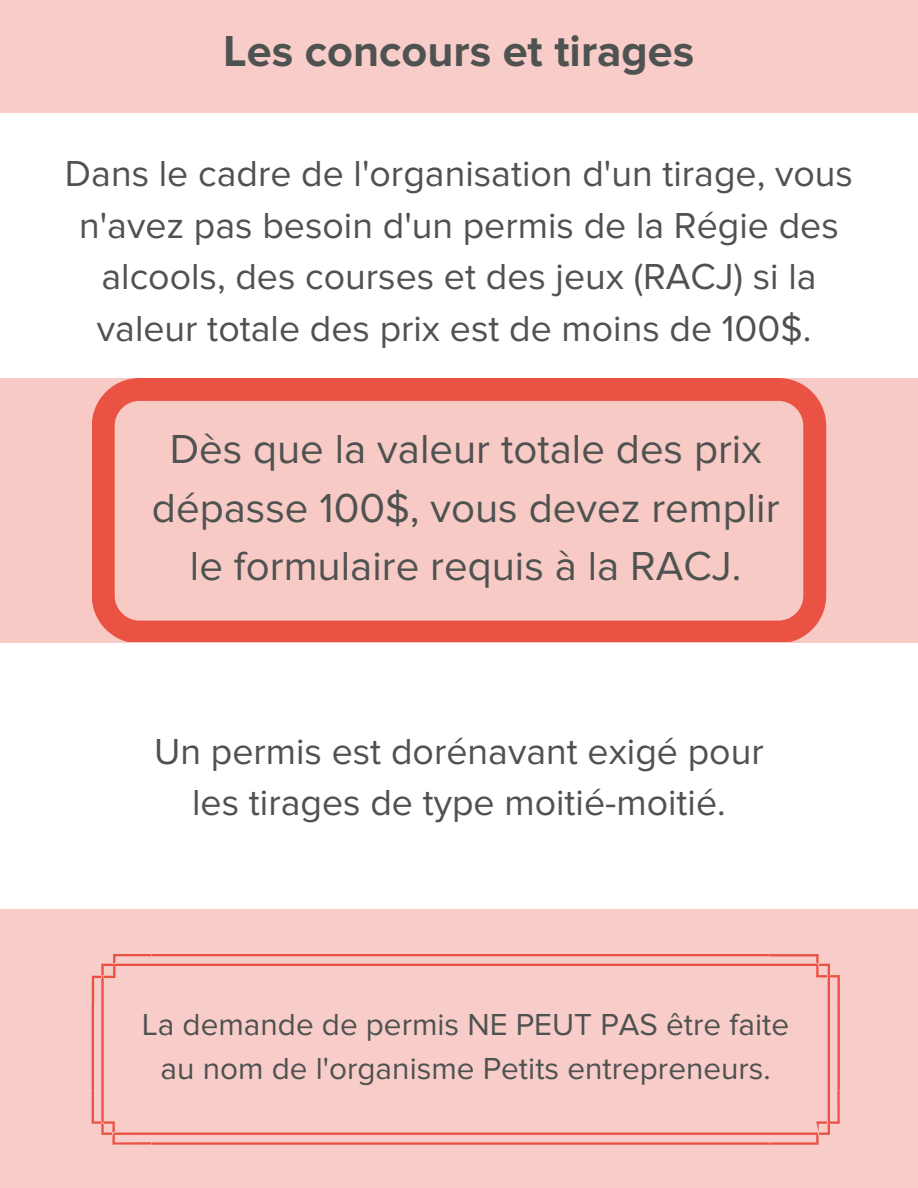
<style>
.page{position:relative;width:918px;height:1188px;background:#fff}
.page>*{position:absolute;margin:0;border:0;box-sizing:border-box;transform-origin:0 0}
.t1{font:700 45px "Proxima Nova";color:#4e5251}
.t2{font:42px/58.5px "Proxima Nova";color:#4e5251;text-align:center}
.t3{font:37.5px/51.8px "Proxima Nova";color:#4e5251;text-align:center}
.t4{font:31.5px/43.8px "Proxima Nova";color:#4e5251;text-align:center}
</style>
<div class="page">
<div style="left:0;top:0;width:918px;height:112px;background:#f8ccc8"></div>
<div style="left:0;top:378px;width:918px;height:265px;background:#f8cac5"></div>
<div style="left:0;top:909px;width:918px;height:278px;background:#f8ccc8"></div>
<svg style="left:92px;top:378px;width:734px;height:263px"></svg>
<svg style="left:92px;top:954px;width:748px;height:191px"></svg>
<p class="t1" style="left:224px;top:31px;width:472px">Les concours et tirages</p>
<p class="t3" style="left:65px;top:149px;width:790px">Dans le cadre de l'organisation d'un tirage, vous n'avez pas besoin d'un permis de la Régie des alcools, des courses et des jeux (RACJ) si la valeur totale des prix est de moins de 100$.</p>
<p class="t2" style="left:152px;top:422px;width:629px">Dès que la valeur totale des prix dépasse 100$, vous devez remplir le formulaire requis à la RACJ.</p>
<p class="t3" style="left:154px;top:727px;width:611px">Un permis est dorénavant exigé pour les tirages de type moitié-moitié.</p>
<p class="t4" style="left:142px;top:1004px;width:648px">La demande de permis NE PEUT PAS être faite au nom de l'organisme Petits entrepreneurs.</p>
</div>
